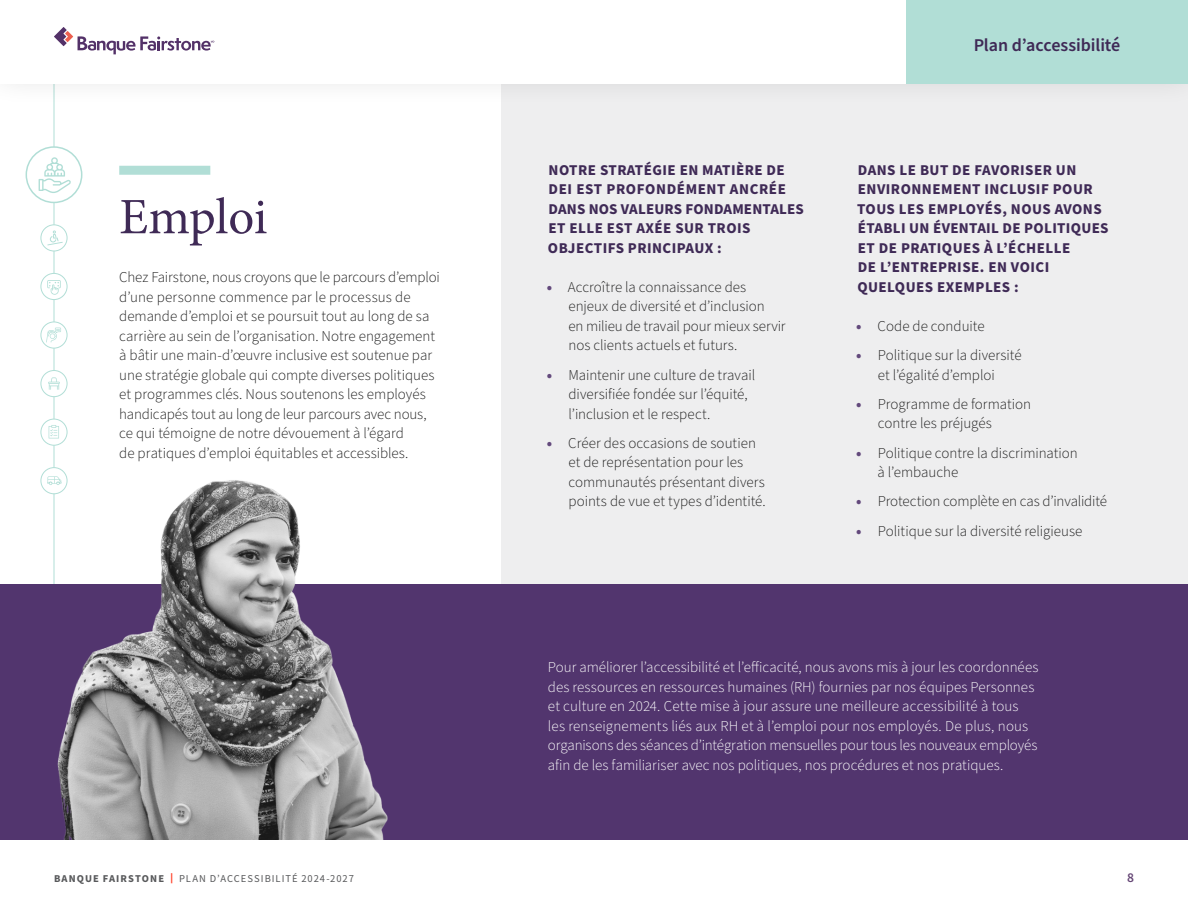
<style>
.page{position:relative;width:1188px;height:918px;background:#fff}
.page>*{position:absolute;margin:0;border:0;box-sizing:border-box;transform-origin:0 0}
.Titre_2{font:51px "Minion Pro";letter-spacing:-.005em;color:#3f2a56}
.t1{font:600 18px "Source Sans Pro";letter-spacing:-.005em;color:#3f2a56}
.Texte_courrant{font:300 15px/19.5px "Source Sans Pro";color:#1a1a1a}
.Texte_courrant-2{font:300 15px/19.5px "Source Sans Pro";color:#fff}
.Sous-titre_1{font:700 15px/19.5px "Source Sans Pro";letter-spacing:.03em;color:#3f2a56}
.t2{font:600 13.5px "Source Sans Pro";color:#654675}
.t3{font:10.5px "Source Sans Pro";letter-spacing:.095em;color:#58595b}
.t4{font:700 10.5px "Source Sans Pro";letter-spacing:.1em;color:#58595b}
.s1{font-weight:900;color:#63497c}
</style>
<div class="page">
<hr style="left:54px;top:83px;width:1px;height:756px;background:#b1ded6">
<div style="left:502px;top:83px;width:686px;height:501px;background:#eeeeef"></div>
<div style="left:0;top:584px;width:1188px;height:255px;background:#52356e"></div>
<div style="left:119px;top:166px;width:91px;height:9px;background:#b1ded6"></div>
<img style="left:40px;top:442px;width:348px;height:397px">
<div style="left:26px;top:147px;width:56px;height:55px;background:#fff;border-radius:50%"></div>
<div style="left:26px;top:146px;width:56px;height:57px;border:2px solid #b1ded6;border-radius:50%"></div>
<div style="left:41px;top:225px;width:26px;height:26px;background:#fff;border-radius:50%"></div>
<div style="left:41px;top:224px;width:26px;height:27px;border:1px solid #b1ded6;border-radius:50%"></div>
<div style="left:41px;top:322px;width:26px;height:26px;background:#fff;border-radius:50%"></div>
<div style="left:41px;top:322px;width:26px;height:26px;border:1px solid #b1ded6;border-radius:50%"></div>
<div style="left:41px;top:419px;width:26px;height:26px;background:#fff;border-radius:50%"></div>
<div style="left:41px;top:419px;width:26px;height:27px;border:1px solid #b1ded6;border-radius:50%"></div>
<div style="left:41px;top:273px;width:26px;height:27px;background:#fff;border-radius:50%"></div>
<div style="left:41px;top:273px;width:26px;height:27px;border:1px solid #b1ded6;border-radius:50%"></div>
<div style="left:41px;top:371px;width:26px;height:26px;background:#fff;border-radius:50%"></div>
<div style="left:41px;top:370px;width:26px;height:27px;border:1px solid #b1ded6;border-radius:50%"></div>
<div style="left:41px;top:468px;width:26px;height:26px;background:#fff;border-radius:50%"></div>
<div style="left:41px;top:467px;width:26px;height:27px;border:1px solid #b1ded6;border-radius:50%"></div>
<svg style="left:39px;top:157px;width:32px;height:36px"></svg>
<svg style="left:47px;top:230px;width:16px;height:15px"></svg>
<svg style="left:48px;top:377px;width:12px;height:13px"></svg>
<svg style="left:47px;top:476px;width:15px;height:9px"></svg>
<svg style="left:49px;top:425px;width:10px;height:13px"></svg>
<div style="left:0;top:0;width:1188px;height:107px;background:#000;opacity:.15"></div>
<div style="left:0;top:0;width:1188px;height:83px;background:#fff"></div>
<svg style="left:54px;top:27px;width:160px;height:27px"></svg>
<div style="left:906px;top:0;width:282px;height:83px;background:#b1ded6"></div>
<svg style="left:47px;top:280px;width:14px;height:15px"></svg>
<svg style="left:46px;top:328px;width:15px;height:15px"></svg>
<p class="Titre_2" style="left:119px;top:183px;width:150px">Emploi</p>
<p class="Texte_courrant" style="left:119px;top:268px;width:322px">Chez Fairstone, nous croyons que le parcours d’emploi d’une personne commence par le processus de demande d’emploi et se poursuit tout au long de sa carrière au sein de l’organisation. Notre engagement à bâtir une main-d’œuvre inclusive est soutenue par une stratégie globale qui compte diverses politiques et programmes clés. Nous soutenons les employés handicapés tout au long de leur parcours avec nous, ce qui témoigne de notre dévouement à l’égard<br>de pratiques d’emploi équitables et accessibles.</p>
<p class="Sous-titre_1" style="left:548px;top:160px;width:258px">NOTRE STRATÉGIE EN MATIÈRE DE<br>DEI EST PROFONDÉMENT ANCRÉE<br>DANS NOS VALEURS FONDAMENTALES<br>ET ELLE EST AXÉE SUR TROIS<br>OBJECTIFS PRINCIPAUX :</p>
<p class="Texte_courrant" style="left:569px;top:278px;width:219px;text-indent:-22px"><span class="s1">•</span> Accroître la connaissance des enjeux de diversité et d’inclusion<br>en milieu de travail pour mieux servir nos clients actuels et futurs.</p>
<p class="Texte_courrant" style="left:569px;top:365px;width:188px;text-indent:-22px"><span class="s1">•</span> Maintenir une culture de travail diversifiée fondée sur l’équité, l’inclusion et le respect.</p>
<p class="Texte_courrant" style="left:569px;top:434px;width:199px;text-indent:-22px"><span class="s1">•</span> Créer des occasions de soutien et de représentation pour les communautés présentant divers points de vue et types d’identité.</p>
<p class="t1" style="left:974px;top:33px;width:148px">Plan d’accessibilité</p>
<p class="Sous-titre_1" style="left:857px;top:160px;width:253px">DANS LE BUT DE FAVORISER UN<br>ENVIRONNEMENT INCLUSIF POUR<br>TOUS LES EMPLOYÉS, NOUS AVONS<br>ÉTABLI UN ÉVENTAIL DE POLITIQUES<br>ET DE PRATIQUES À L’ÉCHELLE<br>DE L’ENTREPRISE. EN VOICI<br>QUELQUES EXEMPLES :</p>
<p class="Texte_courrant" style="left:856px;top:317px;width:130px"><span class="s1">•</span> Code de conduite</p>
<p class="Texte_courrant" style="left:856px;top:346px;width:167px;text-align:center"><span class="s1">•</span> Politique sur la diversité et l’égalité d’emploi</p>
<p class="Texte_courrant" style="left:878px;top:395px;width:155px;text-indent:-22px"><span class="s1">•</span> Programme de formation contre les préjugés</p>
<p class="Texte_courrant" style="left:878px;top:443px;width:202px;text-indent:-21px"><span class="s1">•</span> Politique contre la discrimination à l’embauche</p>
<p class="Texte_courrant" style="left:856px;top:492px;width:252px"><span class="s1">•</span> Protection complète en cas d’invalidité</p>
<p class="Texte_courrant" style="left:856px;top:521px;width:228px"><span class="s1">•</span> Politique sur la diversité religieuse</p>
<p class="Texte_courrant-2" style="left:548px;top:658px;width:492px">Pour améliorer l’accessibilité et l’efficacité, nous avons mis à jour les coordonnées des ressources en ressources humaines (RH) fournies par nos équipes Personnes et culture en 2024. Cette mise à jour assure une meilleure accessibilité à tous les renseignements liés aux RH et à l’emploi pour nos employés. De plus, nous organisons des séances d’intégration mensuelles pour tous les nouveaux employés afin de les familiariser avec nos politiques, nos procédures et nos pratiques.</p>
<p class="t4" style="left:54px;top:871px;width:112px">BANQUE FAIRSTONE</p>
<p class="t3" style="left:179px;top:871px;width:176px">PLAN D’ACCESSIBILITÉ 2024-2027</p>
<p class="t2" style="left:1127px;top:868px;width:8px">8</p>
</div>
